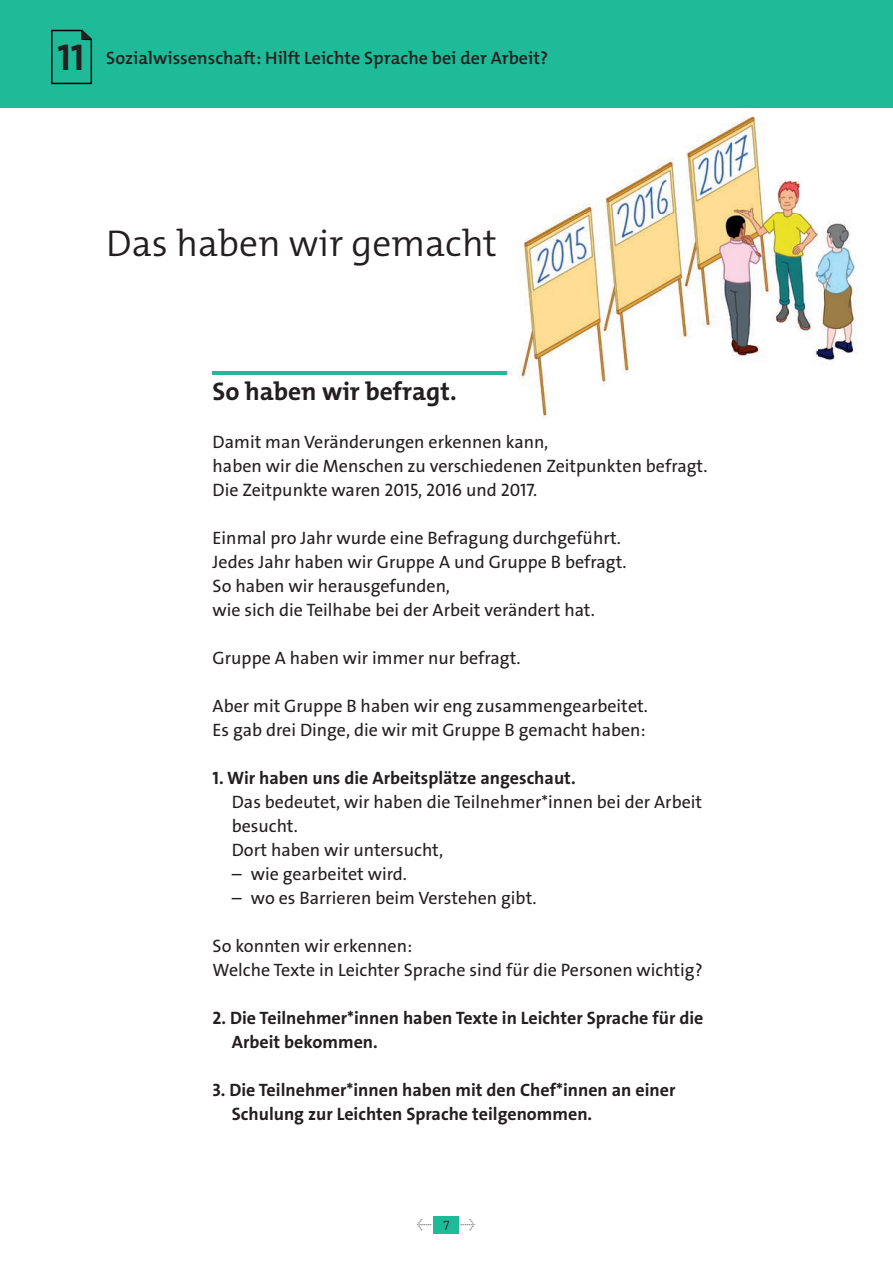
<style>
.page{position:relative;width:893px;height:1263px;background:#fff}
.page>*{position:absolute;margin:0;border:0;box-sizing:border-box;transform-origin:0 0}
.t1{font:300 37.5px "The Mix Os F";color:#231f20}
.t2{font:700 25.5px "The Mix Os F";color:#231f20}
.t3{font:18px/24px "The Sans LP5 Plain";color:#231f20}
.t4{font:18px/24px "The Sans LP7 Bld";color:#231f20}
.t5{font:600 18px "The Mix Os F";color:#231f20}
.t6{font:15px "The Mix Os F";color:#7d8081}
.t7{font:13.5px "The Serif HP3 Lig";color:#231f20}
.s1{font-weight:700;font-size:37.5px}
</style>
<div class="page">
<div style="left:0;top:0;width:893px;height:107px;background:#1fba98"></div>
<svg style="left:51px;top:29px;width:42px;height:56px"></svg>
<hr style="left:213px;top:371px;width:518px;height:3px;background:#1fba98">
<img style="left:507px;top:116px;width:350px;height:303px">
<div style="left:434px;top:1216px;width:25px;height:17px;background:#1fba98"></div>
<p class="t5" style="left:57px;top:46px;width:492px"><span class="s1">11</span> Sozialwissenschaft: Hilft Leichte Sprache bei der Arbeit?</p>
<h1 class="t1" style="left:106px;top:219px;width:392px">Das haben wir gemacht</h1>
<h3 class="t2" style="left:213px;top:375px;width:246px">So haben wir befragt.</h3>
<p class="t3" style="left:213px;top:430px;width:496px">Damit man Veränderungen erkennen kann,<br>haben wir die Menschen zu verschiedenen Zeitpunkten befragt.</p>
<p class="t3" style="left:213px;top:478px;width:326px">Die Zeitpunkte waren 2015, 2016 und 2017.</p>
<p class="t3" style="left:213px;top:526px;width:410px">Einmal pro Jahr wurde eine Befragung durchgeführt.</p>
<p class="t3" style="left:213px;top:550px;width:415px">Jedes Jahr haben wir Gruppe A und Gruppe B befragt.</p>
<p class="t3" style="left:213px;top:574px;width:384px">So haben wir herausgefunden,<br>wie sich die Teilhabe bei der Arbeit verändert hat.</p>
<p class="t3" style="left:213px;top:646px;width:309px">Gruppe A haben wir immer nur befragt.</p>
<p class="t3" style="left:213px;top:694px;width:437px">Aber mit Gruppe B haben wir eng zusammengearbeitet.</p>
<p class="t3" style="left:213px;top:718px;width:435px">Es gab drei Dinge, die wir mit Gruppe B gemacht haben:</p>
<p class="t4" style="left:213px;top:766px;width:365px">1. Wir haben uns die Arbeitsplätze angeschaut.</p>
<p class="t3" style="left:232px;top:790px;width:472px">Das bedeutet, wir haben die Teilnehmer*innen bei der Arbeit besucht.</p>
<p class="t3" style="left:232px;top:838px;width:213px">Dort haben wir untersucht,</p>
<p class="t3" style="left:232px;top:862px;width:177px">– wie gearbeitet wird.</p>
<p class="t3" style="left:232px;top:886px;width:306px">– wo es Barrieren beim Verstehen gibt.</p>
<p class="t3" style="left:213px;top:934px;width:201px">So konnten wir erkennen:</p>
<p class="t3" style="left:213px;top:958px;width:492px">Welche Texte in Leichter Sprache sind für die Personen wichtig?</p>
<p class="t4" style="left:232px;top:1006px;width:473px;text-indent:-19px">2. Die Teilnehmer*innen haben Texte in Leichter Sprache für die<br>Arbeit bekommen.</p>
<p class="t4" style="left:232px;top:1078px;width:445px;text-indent:-19px">3. Die Teilnehmer*innen haben mit den Chef*innen an einer<br>Schulung zur Leichten Sprache teilgenommen.</p>
<p class="t6" style="left:417px;top:1214px;width:16px">←</p>
<p class="t6" style="left:460px;top:1214px;width:16px">→</p>
<p class="t7" style="left:443px;top:1217px;width:8px">7</p>
</div>
